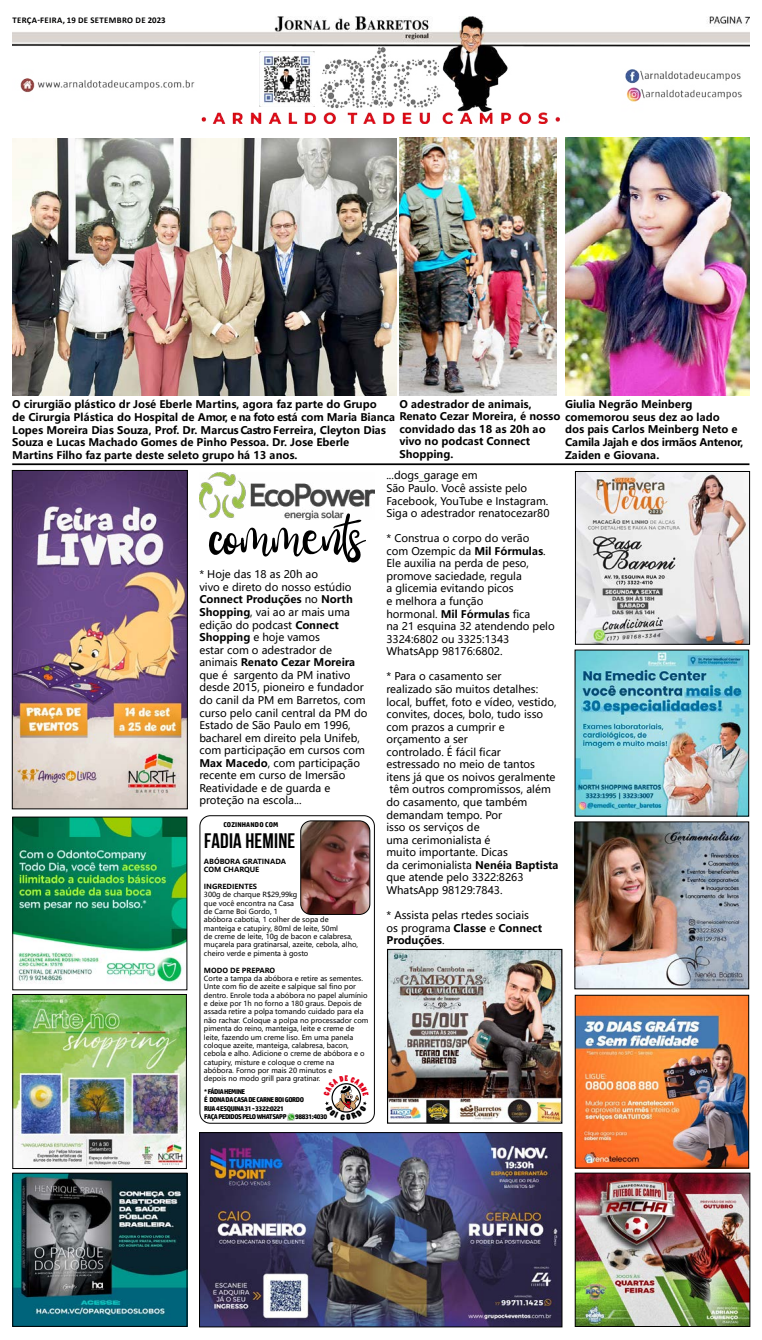
<style>
.page{position:relative;width:762px;height:1340px;background:#fff}
.page>*{position:absolute;margin:0;border:0;box-sizing:border-box;transform-origin:0 0}
.t1{font:52.32px "Aliandra";letter-spacing:-.02em;color:#000}
.t2{font:700 20.91px "Bebas Neue";letter-spacing:.01em;color:#000}
.t3{font:10.5px/12.5px "Microsoft Ya Hei UI";color:#000}
.t4{font:700 10.5px/12.5px "Microsoft Ya Hei UI";color:#000}
.t5{font:700 8.75px "Calibri";letter-spacing:.04em;color:#000}
.t6{font:7.61px "Poplar Std";color:#e2001a}
.t7{font:7px/8.4px "Microsoft Ya Hei UI";color:#000}
.t8{font:700 7px/8.4px "HP Simplified";letter-spacing:-.06em;color:#000}
.t9{font:700 7px/8.4px "Microsoft Ya Hei UI";color:#000}
.t10{font:700 7px "HP Simplified";letter-spacing:.02em;color:#000}
.s1{font-weight:700}
</style>
<div class="page">
<img style="left:12px;top:17px;width:737px;height:107px">
<img style="left:577px;top:473px;width:171px;height:169px">
<div style="left:575px;top:471px;width:175px;height:173px;border:1px solid #000"></div>
<div style="left:199px;top:815px;width:176px;height:308px;border:1px solid #000;border-radius:10px"></div>
<hr style="left:12px;top:463px;width:737px;height:2px;background:#000">
<img style="left:14px;top:818px;width:171px;height:166px">
<div style="left:12px;top:816px;width:175px;height:174px;border:1px solid #000"></div>
<svg style="left:287px;top:1113px;width:7px;height:7px"></svg>
<img style="left:301px;top:822px;width:69px;height:92px">
<div style="left:300px;top:820px;width:70px;height:94px;border:1px solid #000;border-radius:10px"></div>
<img style="left:576px;top:1174px;width:172px;height:150px">
<div style="left:574px;top:1172px;width:176px;height:154px;border:1px solid #000"></div>
<img style="left:259px;top:52px;width:55px;height:55px">
<img style="left:576px;top:823px;width:171px;height:164px">
<div style="left:574px;top:821px;width:175px;height:168px;border:1px solid #000"></div>
<img style="left:199px;top:472px;width:176px;height:47px">
<img style="left:576px;top:996px;width:171px;height:170px">
<div style="left:574px;top:994px;width:175px;height:174px;border:1px solid #000"></div>
<img style="left:14px;top:996px;width:171px;height:170px">
<div style="left:12px;top:994px;width:175px;height:174px;border:1px solid #000"></div>
<img style="left:14px;top:1174px;width:171px;height:150px">
<div style="left:12px;top:1172px;width:175px;height:154px;border:1px solid #000"></div>
<img style="left:576px;top:651px;width:171px;height:163px">
<img style="left:201px;top:1134px;width:359px;height:191px">
<div style="left:199px;top:1132px;width:363px;height:195px;border:1px solid #000"></div>
<img style="left:14px;top:472px;width:172px;height:335px">
<div style="left:12px;top:470px;width:176px;height:339px;border:1px solid #000"></div>
<img style="left:389px;top:950px;width:171px;height:171px">
<div style="left:387px;top:948px;width:175px;height:175px;border:1px solid #000"></div>
<img style="left:12px;top:139px;width:384px;height:256px">
<img style="left:399px;top:138px;width:157px;height:257px">
<img style="left:565px;top:138px;width:184px;height:257px">
<svg style="left:325px;top:1083px;width:42px;height:30px"></svg>
<p class="t5" style="left:12px;top:14px;width:155px">TERÇA-FEIRA, 19 DE SETEMBRO DE 2023</p>
<p class="t4" style="left:399px;top:397px;width:134px">O adestrador de animais,</p>
<p class="t4" style="left:399px;top:422px;width:148px">convidado das 18 as 20h ao vivo no podcast Connect<br>Shopping.</p>
<p class="t4" style="left:12px;top:398px;width:549px">O cirurgião plástico dr José Eberle Martins, agora faz parte do Grupo<br>de Cirurgia Plástica do Hospital de Amor, e na foto está com Maria Bianca Renato Cezar Moreira, é nosso Lopes Moreira Dias Souza, Prof. Dr. Marcus Castro Ferreira, Cleyton Dias<br>Souza e Lucas Machado Gomes de Pinho Pessoa. Dr. Jose Eberle<br>Martins Filho faz parte deste seleto grupo há 13 anos.</p>
<p class="t4" style="left:565px;top:398px;width:180px">Giulia Negrão Meinberg comemorou seus dez ao lado<br>dos pais Carlos Meinberg Neto e<br>Camila Jajah e dos irmãos Antenor,<br>Zaiden e Giovana.</p>
<h1 class="t1" style="left:210px;top:502px;width:156px">comments</h1>
<p class="t3" style="left:199px;top:568px;width:170px">* Hoje das 18 as 20h ao<br>vivo e direto do nosso estúdio<br><span class="s1">Connect Produções</span> no <span class="s1">North<br>Shopping</span>, vai ao ar mais uma edição do podcast <span class="s1">Connect<br>Shopping</span> e hoje vamos<br>estar com o adestrador de animais <span class="s1">Renato Cezar Moreira </span>que é sargento da PM inativo desde 2015, pioneiro e fundador do canil da PM em Barretos, com curso pelo canil central da PM do<br>Estado de São Paulo em 1996, bacharel em direito pela Unifeb, com participação em cursos com<br><span class="s1">Max Macedo</span>, com participação recente em curso de Imersão<br>Reatividade e de guarda e proteção na escola...</p>
<p class="t10" style="left:223px;top:820px;width:56px">COZINHANDO COM</p>
<h2 class="t2" style="left:204px;top:828px;width:92px">FADIA HEMINE</h2>
<p class="t9" style="left:204px;top:856px;width:84px">ABÓBORA GRATINADA<br>COM CHARQUE</p>
<p class="t9" style="left:204px;top:881px;width:54px">INGREDIENTES</p>
<p class="t7" style="left:204px;top:890px;width:156px">300g de charque R$29,99kg<br>que você encontra na Casa<br>de Carne Boi Gordo, 1<br>abóbora cabotia, 1 colher de sopa de manteiga e catupiry, 80ml de leite, 50ml<br>de creme de leite, 10g de bacon e calabresa, muçarela para gratinarsal, azeite, cebola, alho, cheiro verde e pimenta à gosto</p>
<p class="t9" style="left:204px;top:965px;width:73px">MODO DE PREPARO</p>
<p class="t7" style="left:204px;top:974px;width:166px">Corte a tampa da abóbora e retire as sementes.<br>Unte com fio de azeite e salpique sal fino por dentro. Enrole toda a abóbora no papel alumínio e deixe por 1h no forno a 180 graus. Depois de assada retire a polpa tomando cuidado para ela não rachar. Coloque a polpa no processador com pimenta do reino, manteiga, leite e creme de leite, fazendo um creme liso. Em uma panela coloque azeite, manteiga, calabresa, bacon, cebola e alho. Adicione o creme de abóbora e o catupiry, misture e coloque o creme na<br>abóbora. Forno por mais 20 minutos e<br>depois no modo grill para gratinar.</p>
<p class="t6" style="left:344px;top:1074px;width:5px">E</p>
<p class="t8" style="left:204px;top:1087px;width:124px">* FÁDIA HEMINE<br>É DONA DA CASA DE CARNE BOI GORDO<br>RUA 4 ESQUINA 31 - 3322:0221<br>FAÇA PEDIDOS PELO WHATSAPP 98831:4030</p>
<p class="t3" style="left:386px;top:469px;width:164px">...dogs_garage em<br>São Paulo. Você assiste pelo<br>Facebook, YouTube e Instagram.<br>Siga o adestrador renatocezar80</p>
<p class="t3" style="left:386px;top:532px;width:170px">* Construa o corpo do verão<br>com Ozempic da <span class="s1">Mil Fórmulas</span>.<br>Ele auxilia na perda de peso, promove saciedade, regula<br>a glicemia evitando picos<br>e melhora a função<br>hormonal. <span class="s1">Mil Fórmulas</span> fica<br>na 21 esquina 32 atendendo pelo<br>3324:6802 ou 3325:1343<br>WhatsApp 98176:6802.</p>
<p class="t3" style="left:386px;top:670px;width:174px">* Para o casamento ser<br>realizado são muitos detalhes: local, buffet, foto e vídeo, vestido, convites, doces, bolo, tudo isso com prazos a cumprir e orçamento a ser<br>controlado. É fácil ficar<br>estressado no meio de tantos itens já que os noivos geralmente têm outros compromissos, além do casamento, que também demandam tempo. Por<br>isso os serviços de<br>uma cerimonialista é<br>muito importante. Dicas<br>da cerimonialista <span class="s1">Nenéia Baptista </span>que atende pelo 3322:8263<br>WhatsApp 98129:7843.</p>
<p class="t3" style="left:386px;top:908px;width:157px">* Assista pelas rtedes sociais os programa <span class="s1">Classe</span> e <span class="s1">Connect<br>Produções</span>.</p>
</div>
